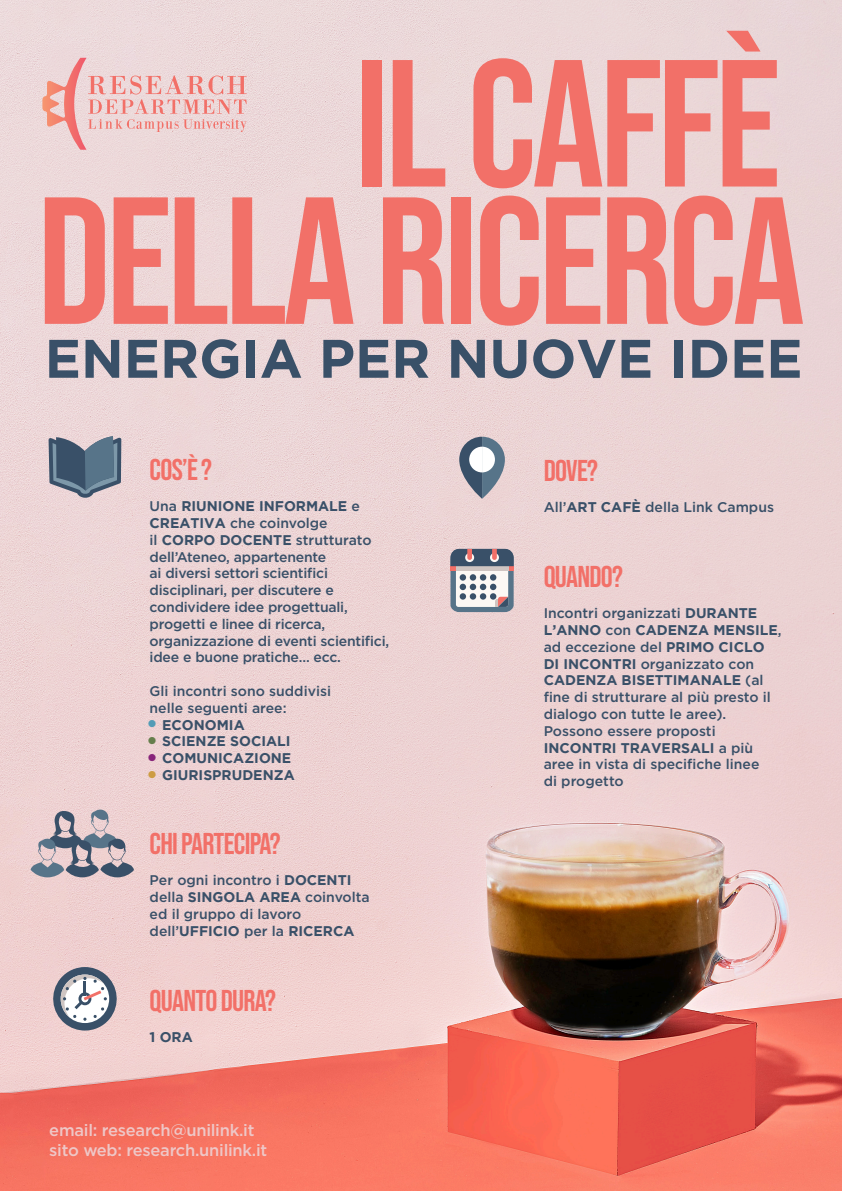
<style>
.page{position:relative;width:842px;height:1191px;background:#fff}
.page>*{position:absolute;margin:0;border:0;box-sizing:border-box;transform-origin:0 0}
.t1{font:180.6px/137.3px "Bebas Neue";letter-spacing:-.025em;color:#f27068;text-align:right}
.t2{font:700 54.1px "Gotham";color:#395068}
.t3{font:30px "Bebas Neue";letter-spacing:-.025em;color:#f27068}
.t4{font:700 24px "Gotham";color:#529cb6}
.t5{font:700 24px "Gotham";color:#cd9c43}
.t6{font:700 24px "Gotham";color:#88247a}
.t7{font:700 24px "Gotham";color:#657e4c}
.t8{font:500 16.5px/19.8px "Gotham";letter-spacing:-.015em;color:#eec7c7}
.t9{font:500 14px/16.8px "Gotham";letter-spacing:-.01em;color:#395068}
.t10{font:700 14px/16.8px "Gotham";color:#395068}
.s1{font-weight:700}
</style>
<div class="page">
<img style="left:0;top:0;width:842px;height:1191px">
<svg style="left:42px;top:58px;width:205px;height:92px;background:#ecc6c6"></svg>
<svg style="left:49px;top:436px;width:72px;height:63px;background:#707f90"></svg>
<svg style="left:450px;top:549px;width:64px;height:63px"></svg>
<svg style="left:49px;top:967px;width:72px;height:63px"></svg>
<svg style="left:459px;top:437px;width:46px;height:62px"></svg>
<svg style="left:31px;top:807px;width:103px;height:70px;background:#b1a7b0"></svg>
<h1 class="t1" style="left:37px;top:54px;width:769px">IL CAFFÈ<br>DELLA RICERCA</h1>
<h2 class="t2" style="left:45px;top:327px;width:759px">ENERGIA PER NUOVE IDEE</h2>
<h3 class="t3" style="left:150px;top:452px;width:64px">COS’È ?</h3>
<p class="t9" style="left:150px;top:497px;width:241px">Una <span class="s1">RIUNIONE INFORMALE</span> e<br><span class="s1">CREATIVA</span> che coinvolge<br>il <span class="s1">CORPO DOCENTE</span> strutturato dell’Ateneo, appartenente<br>ai diversi settori scientifici disciplinari, per discutere e condividere idee progettuali, progetti e linee di ricerca, organizzazione di eventi scientifici, idee e buone pratiche… ecc.</p>
<p class="t9" style="left:150px;top:682px;width:183px">Gli incontri sono suddivisi nelle seguenti aree:</p>
<p class="t10" style="left:162px;top:716px;width:134px">ECONOMIA<br>SCIENZE SOCIALI<br>COMUNICAZIONE<br>GIURISPRUDENZA</p>
<h3 class="t4" style="left:146px;top:709px;width:13px">•</h3>
<h3 class="t7" style="left:146px;top:727px;width:13px">•</h3>
<h3 class="t6" style="left:146px;top:744px;width:13px">•</h3>
<h3 class="t5" style="left:146px;top:760px;width:13px">•</h3>
<h3 class="t3" style="left:150px;top:826px;width:133px">CHI PARTECIPA?</h3>
<p class="t9" style="left:150px;top:871px;width:222px">Per ogni incontro i <span class="s1">DOCENTI </span>della <span class="s1">SINGOLA AREA</span> coinvolta ed il gruppo di lavoro dell’<span class="s1">UFFICIO</span> per la <span class="s1">RICERCA</span></p>
<h3 class="t3" style="left:150px;top:983px;width:128px">QUANTO DURA?</h3>
<p class="t10" style="left:150px;top:1028px;width:45px">1 ORA</p>
<p class="t8" style="left:49px;top:1120px;width:220px">email: research@unilink.it sito web: research.unilink.it</p>
<h3 class="t3" style="left:544px;top:453px;width:56px">DOVE?</h3>
<p class="t9" style="left:544px;top:498px;width:232px">All’<span class="s1">ART CAFÈ</span> della Link Campus</p>
<h3 class="t3" style="left:544px;top:559px;width:81px">QUANDO?</h3>
<p class="t9" style="left:544px;top:604px;width:239px">Incontri organizzati <span class="s1">DURANTE<br>L’ANNO</span> con <span class="s1">CADENZA MENSILE</span>, ad eccezione del <span class="s1">PRIMO CICLO<br>DI INCONTRI</span> organizzato con<br><span class="s1">CADENZA BISETTIMANALE</span> (al fine di strutturare al più presto il dialogo con tutte le aree).<br>Possono essere proposti<br><span class="s1">INCONTRI TRAVERSALI</span> a più aree in vista di specifiche linee<br>di progetto</p>
</div>
